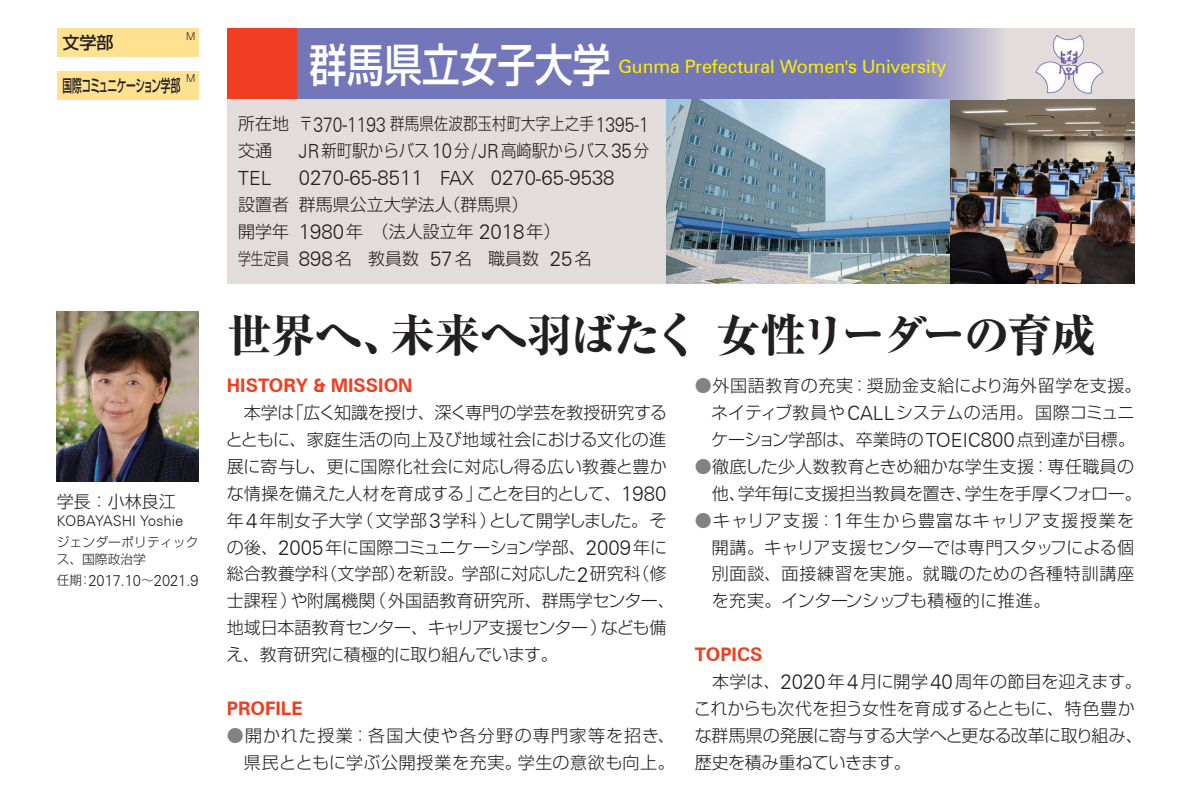
<style>
.page{position:relative;width:1191px;height:797px;background:#fff}
.page>*{position:absolute;margin:0;border:0;box-sizing:border-box;transform-origin:0 0}
.t1{font:800 45.4px "Ryumin Pro";letter-spacing:-.05em;color:#231f20}
.t2{font:500 45.4px "Shin Go Pro";color:#fff;scale:.83 1}
.t3{font:300 20.4px "Zurich BT";color:#231f20}
.t4{font:300 19.6px "Zurich BT";color:#231f20}
.t5{font:700 18.8px "Zurich BT";color:#ef3e22}
.t6{font:18.4px "Zurich BT";color:#fff101}
.t7{font:300 17px/27px "Shin Go Pro";color:#231f20}
.t8{font:300 17px/27px "Shin Go Pro";letter-spacing:.05em;color:#231f20;text-align:right}
.t9{font:300 17px "Shin Go Pro";color:#231f20;scale:.91 1}
.t10{font:500 17px "Shin Go Pro";letter-spacing:-.03em;color:#231f20;scale:.57 1}
.t11{font:500 17px "Shin Go Pro";letter-spacing:-.03em;color:#231f20}
.t12{font:300 15.4px "Zurich BT";color:#231f20;scale:.96 1}
.t13{font:300 14.6px "Zurich BT";color:#231f20}
.t14{font:300 12.8px/17px "Shin Go Pro";letter-spacing:.01em;color:#231f20}
.t15{font:300 10px "Shin Go Pro";color:#231f20}
.s1{font-family:"Shin Go Pro";font-size:12.8px}
.s2{font-size:14.6px}
.s3{font-family:"Zurich BT";font-size:20.4px}
.s4{font-family:"Zurich BT";font-size:19.6px}
.s5{font-size:19.6px}
.s6{color:#808285}
</style>
<div class="page">
<img style="left:666px;top:99px;width:468px;height:184px">
<div style="left:57px;top:71px;width:141px;height:28px;background:#ffe192"></div>
<div style="left:57px;top:28px;width:141px;height:29px;background:#ffe192"></div>
<div style="left:950px;top:28px;width:184px;height:71px;background:#e2ddda"></div>
<div style="left:227px;top:28px;width:71px;height:71px;background:#ef3e22"></div>
<div style="left:298px;top:28px;width:652px;height:71px;background:#7376b8"></div>
<div style="left:893px;top:28px;width:113px;height:71px;background:linear-gradient(to right,#6e71b7,#dcd6da)"></div>
<img style="left:57px;top:312px;width:141px;height:170px">
<img style="left:1035px;top:35px;width:69px;height:59px">
<div style="left:227px;top:99px;width:439px;height:184px;background:#e2ddda"></div>
<p class="t11" style="left:62px;top:29px;width:53px">文学部</p>
<p class="t15" style="left:186px;top:28px;width:11px">Ｍ</p>
<p class="t15" style="left:186px;top:70px;width:11px">Ｍ</p>
<p class="t10" style="left:62px;top:71px;width:208px">国際コミュニケーション学部</p>
<p class="t7" style="left:57px;top:486px;width:121px">学長：小林良江</p>
<p class="t13" style="left:57px;top:512px;width:128px">KOBAYASHI Yoshie</p>
<p class="t14" style="left:57px;top:532px;width:143px">ジェンダーポリティックス、国際政治学</p>
<p class="t12" style="left:57px;top:571px;width:149px"><span class="s1">任期：</span>2017<span class="s2">.</span>10<span class="s1">～</span>2021<span class="s2">.</span>9</p>
<h1 class="t2" style="left:309px;top:28px;width:364px">群馬県立女子大学</h1>
<p class="t6" style="left:618px;top:55px;width:330px">Gunma Prefectural Women's University</p>
<p class="t7" style="left:238px;top:108px;width:412px">所在地〒<span class="s3">370</span><span class="s4">-</span><span class="s3">1193</span> 群馬県佐波郡玉村町大字上之手<span class="s3">1395</span><span class="s4">-</span><span class="s3">1</span>交通</p>
<p class="t9" style="left:299px;top:137px;width:386px"><span class="s4">JR</span>新町駅からバス<span class="s3">10</span>分<span class="s4">/JR</span>高崎駅からバス<span class="s3">35</span>分</p>
<p class="t4" style="left:238px;top:166px;width:35px">TEL</p>
<p class="t3" style="left:299px;top:166px;width:317px">0270<span class="s5">-</span>65<span class="s5">-</span>8511 <span class="s5">FAX</span> 0270<span class="s5">-</span>65<span class="s5">-</span>9538</p>
<p class="t7" style="left:238px;top:189px;width:355px">設置者群馬県公立大学法人（群馬県）<br>開学年 <span class="s3">1980</span>年（法人設立年 <span class="s3">2018</span>年）<br>学生定員 <span class="s3">898</span>名 教員数 <span class="s3">57</span>名 職員数 <span class="s3">25</span>名</p>
<h1 class="t1" style="left:227px;top:299px;width:871px">世界へ、未来へ羽ばたく 女性リーダーの育成</h1>
<p class="t7" style="left:694px;top:370px;width:448px;text-align:center"><span class="s6">●</span>外国語教育の充実：奨励金支給により海外留学を支援。ネイティブ教員や<span class="s4">CALL</span>システムの活用。国際コミュニ<br>ケーション学部は、卒業時の<span class="s4">TOEIC</span><span class="s3">800</span>点到達が目標。</p>
<p class="t7" style="left:712px;top:451px;width:431px;text-indent:-17px"><span class="s6">●</span>徹底した少人数教育ときめ細かな学生支援：専任職員の他、学年毎に支援担当教員を置き、学生を手厚くフォロー。</p>
<p class="t7" style="left:711px;top:505px;width:424px;text-align:justify;text-indent:-17px"><span class="s6">●</span>キャリア支援：<span class="s3">1</span>年生から豊富なキャリア支援授業を開講。キャリア支援センターでは専門スタッフによる個別面談、面接練習を実施。就職のための各種特訓講座を充実。インターンシップも積極的に推進。</p>
<p class="t5" style="left:694px;top:643px;width:69px">TOPICS</p>
<p class="t7" style="left:693px;top:666px;width:450px;text-indent:18px">本学は、<span class="s3">2020</span>年<span class="s3">4</span>月に開学<span class="s3">40</span>周年の節目を迎えます。これからも次代を担う女性を育成するとともに、特色豊かな群馬県の発展に寄与する大学へと更なる改革に取り組み、歴史を積み重ねていきます。</p>
<p class="t5" style="left:227px;top:374px;width:187px">HISTORY &amp; MISSION</p>
<p class="t7" style="left:226px;top:397px;width:450px;text-indent:18px">本学は「広く知識を授け、深く専門の学芸を教授研究するとともに、家庭生活の向上及び地域社会における文化の進展に寄与し、更に国際化社会に対応し得る広い教養と豊かな情操を備えた人材を育成する」ことを目的として、<span class="s3">1980</span>年<span class="s3">4</span>年制女子大学（文学部<span class="s3">3</span>学科）として開学しました。その後、<span class="s3">2005</span>年に国際コミュニケーション学部、<span class="s3">2009</span>年に総合教養学科（文学部）を新設。学部に対応した<span class="s3">2</span>研究科（修士課程）や附属機関（外国語教育研究所、群馬学センター、地域日本語教育センター、キャリア支援センター）なども備え、教育研究に積極的に取り組んでいます。</p>
<p class="t5" style="left:227px;top:697px;width:77px">PROFILE</p>
<p class="t8" style="left:227px;top:720px;width:449px"><span class="s6">●</span>開かれた授業：各国大使や各分野の専門家等を招き、県民とともに学ぶ公開授業を充実。学生の意欲も向上。</p>
</div>
